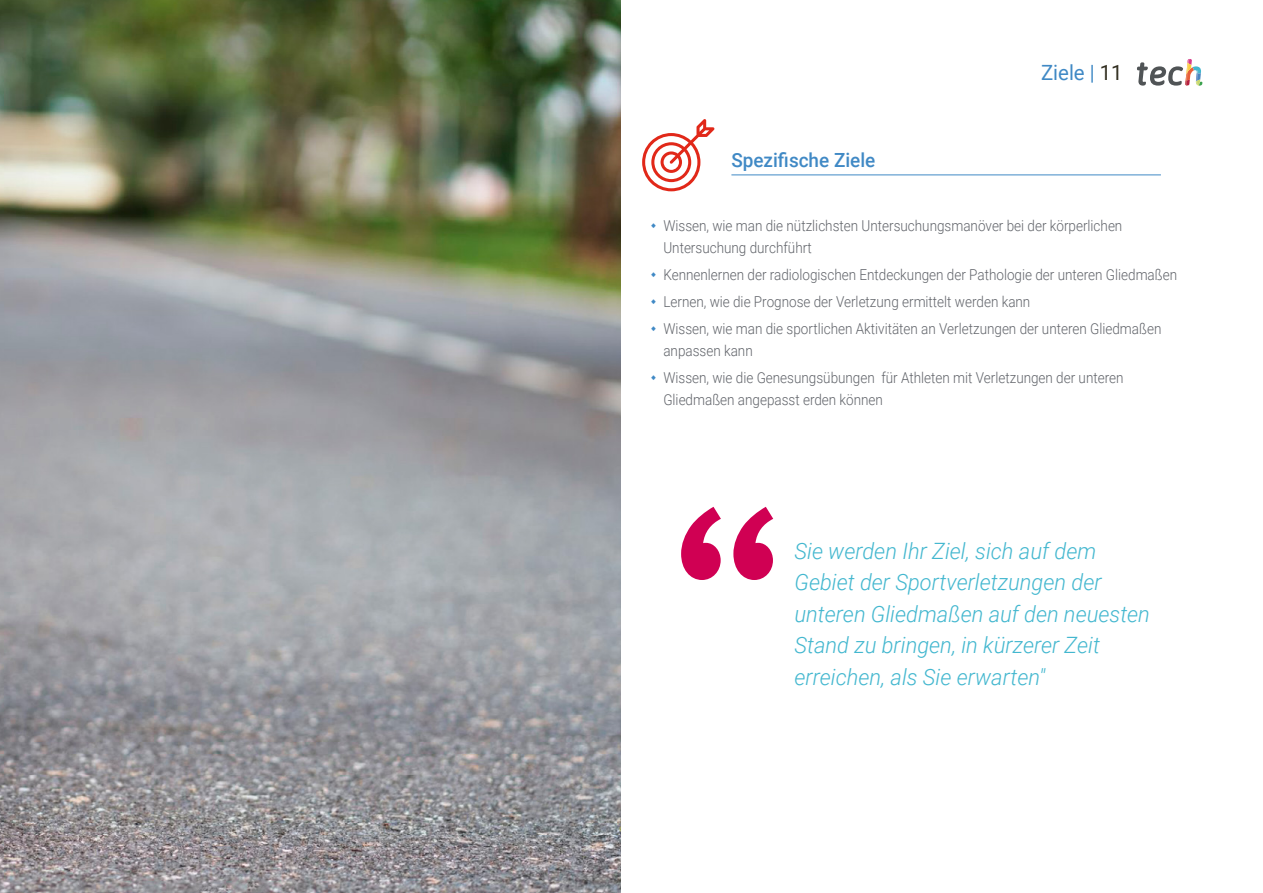
<style>
.page{position:relative;width:1263px;height:893px;background:#fff}
.page>*{position:absolute;margin:0;border:0;box-sizing:border-box;transform-origin:0 0}
.t1{font:italic 300 22.5px/31.5px "Roboto";color:#43b7cf}
.t2{font:21px "Roboto";color:#4089c5}
.t3{font:500 19.5px "Roboto";color:#4089c5}
.t4{font:300 15px/26.7px "Roboto";color:#61646a;scale:.9 1}
.s1{color:#312e20}
</style>
<div class="page">
<hr style="left:731px;top:175px;width:430px;height:1px;background:#4089c5">
<svg style="left:642px;top:119px;width:72px;height:72px"></svg>
<img style="left:0;top:0;width:621px;height:893px">
<svg style="left:1137px;top:59px;width:65px;height:27px"></svg>
<svg style="left:681px;top:507px;width:92px;height:73px"></svg>
<h3 class="t3" style="left:731px;top:146px;width:145px">Spezifische Ziele</h3>
<h2 class="t2" style="left:1041px;top:57px;width:83px">Ziele | <span class="s1">11</span></h2>
<p class="t4" style="left:663px;top:214px;width:511px;line-height:22.5px">Wissen, wie man die nützlichsten Untersuchungsmanöver bei der körperlichen<br>Untersuchung durchführt</p>
<p class="t4" style="left:663px;top:261px;width:572px">Kennenlernen der radiologischen Entdeckungen der Pathologie der unteren Gliedmaßen<br>Lernen, wie die Prognose der Verletzung ermittelt werden kann<br>Wissen, wie man die sportlichen Aktivitäten an Verletzungen der unteren Gliedmaßen</p>
<p class="t4" style="left:663px;top:337px;width:513px">anpassen kann<br>Wissen, wie die Genesungsübungen für Athleten mit Verletzungen der unteren</p>
<p class="t4" style="left:663px;top:386px;width:246px">Gliedmaßen angepasst erden können</p>
<h1 class="t1" style="left:794px;top:534px;width:357px">Sie werden Ihr Ziel, sich auf dem Gebiet der Sportverletzungen der unteren Gliedmaßen auf den neuesten Stand zu bringen, in kürzerer Zeit erreichen, als Sie erwarten"</h1>
</div>
